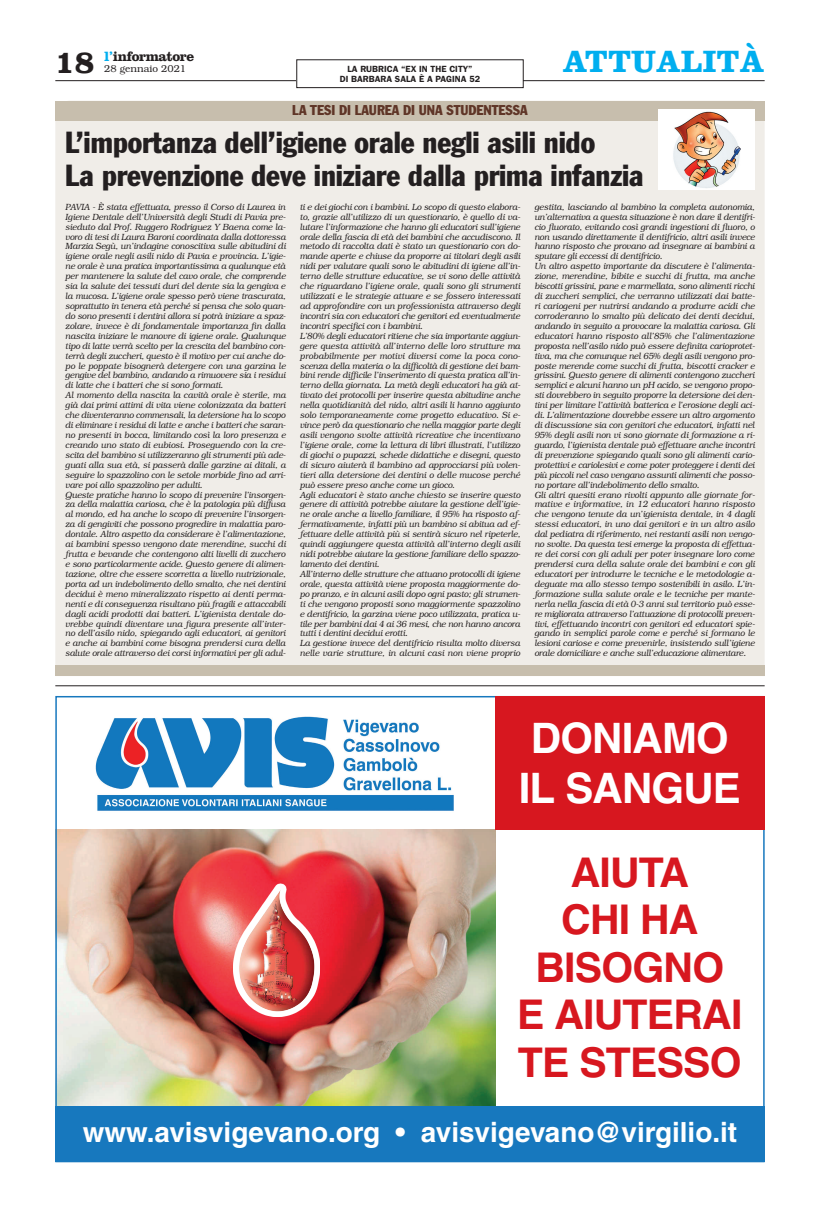
<style>
.page{position:relative;width:820px;height:1219px;background:#fff}
.page>*{position:absolute;margin:0;border:0;box-sizing:border-box;transform-origin:0 0}
.t1{font:700 42px "Helvetica";color:#fff}
.t2{font:700 41px/47.5px "Helvetica";letter-spacing:-.02em;color:#d7171f;text-align:center}
.t3{font:700 33.3px "Clarendon";color:#231f20;scale:.96 1}
.t4{font:700 32px "Clarendon";color:#00aeef}
.t5{font:condensed 30px/33px "Franklin Gothic Std";letter-spacing:-.005em;color:#231f20}
.t6{font:700 27.8px "Helvetica";color:#fff}
.t7{font:condensed 14px "Franklin Gothic Std";color:#5f3527}
.t8{font:700 14px "Clarendon";letter-spacing:-.03em;color:#231f20}
.t9{font:300 10px "Bookman";color:#231f20}
.t10{font:italic 300 9px/9.9px "Bookman";letter-spacing:-.01em;color:#231f20;scale:.95 1}
.t11{font:600 9px/10px "ITC Franklin Gothic Std";color:#231f20;text-align:center}
.s1{color:#00aeef}
</style>
<div class="page">
<hr style="left:55px;top:80px;width:709px;height:1px;background:#231f20">
<div style="left:55px;top:120px;width:709px;height:545px;background:#f0ede8"></div>
<div style="left:55px;top:101px;width:709px;height:19px;background:#c7bead"></div>
<div style="left:55px;top:665px;width:709px;height:11px;background:#c7bead"></div>
<div style="left:658px;top:109px;width:96px;height:81px;background:#fff"></div>
<img style="left:673px;top:111px;width:67px;height:77px">
<hr style="left:55px;top:685px;width:709px;height:1px;background:#231f20">
<div style="left:296px;top:60px;width:227px;height:28px;background:#fff"></div>
<div style="left:296px;top:60px;width:227px;height:28px;border:1px solid #231f20"></div>
<img style="left:58px;top:830px;width:437px;height:276px">
<div style="left:55px;top:1106px;width:709px;height:56px;background:#1778be"></div>
<img style="left:95px;top:716px;width:359px;height:95px">
<img style="left:223px;top:876px;width:107px;height:151px">
<div style="left:495px;top:696px;width:269px;height:134px;background:#d7171f"></div>
<h3 class="t3" style="left:55px;top:41px;width:42px">18</h3>
<h3 class="t8" style="left:104px;top:47px;width:91px"><span class="s1">l’</span>informatore</h3>
<p class="t9" style="left:104px;top:62px;width:83px">28 gennaio 2021</p>
<p class="t11" style="left:340px;top:64px;width:142px">LA RUBRICA “EX IN THE CITY”<br>DI BARBARA SALA È A PAGINA 52</p>
<h3 class="t4" style="left:562px;top:42px;width:203px">ATTUALITà</h3>
<h3 class="t7" style="left:292px;top:102px;width:237px">la tesi di laurea di una studentessa</h3>
<h3 class="t5" style="left:65px;top:126px;width:579px">L’importanza dell’igiene orale negli asili nido<br>La prevenzione deve iniziare dalla prima infanzia</h3>
<p class="t10" style="left:65px;top:202px;width:234px">pavia - È stata effettuata, presso il Corso di Laurea in Igiene Dentale dell’Università degli Studi di Pavia pre&shy;sieduto dal Prof. Ruggero Rodriguez Y Baena come la&shy;voro di tesi di Laura Baroni coordinata dalla dottoressa Marzia Segù, un’indagine conoscitiva sulle abitudini di igiene orale negli asili nido di Pavia e provincia. L’igie&shy;ne orale è una pratica importantissima a qualunque età per mantenere la salute del cavo orale, che comprende sia la salute dei tessuti duri del dente sia la gengiva e la mucosa. L’igiene orale spesso però viene trascurata, soprattutto in tenera età perché si pensa che solo quan&shy;do sono presenti i dentini allora si potrà iniziare a spaz&shy;zolare, invece è di fondamentale importanza fin dalla nascita iniziare le manovre di igiene orale. Qualunque tipo di latte verrà scelto per la crescita del bambino con&shy;terrà degli zuccheri, questo è il motivo per cui anche do&shy;po le poppate bisognerà detergere con una garzina le gengive del bambino, andando a rimuovere sia i residui di latte che i batteri che si sono formati.<br>Al momento della nascita la cavità orale è sterile, ma già dai primi attimi di vita viene colonizzata da batteri che diventeranno commensali, la detersione ha lo scopo di eliminare i residui di latte e anche i batteri che saran&shy;no presenti in bocca, limitando così la loro presenza e creando uno stato di eubiosi. Proseguendo con la cre&shy;scita del bambino si utilizzeranno gli strumenti più ade&shy;guati alla sua età, si passerà dalle garzine ai ditali, a seguire lo spazzolino con le setole morbide fino ad arri&shy;vare poi allo spazzolino per adulti.<br>Queste pratiche hanno lo scopo di prevenire l’insorgen&shy;za della malattia cariosa, che è la patologia più diffusa al mondo, ed ha anche lo scopo di prevenire l’insorgen&shy;za di gengiviti che possono progredire in malattia paro&shy;dontale. Altro aspetto da considerare è l’alimentazione, ai bambini spesso vengono date merendine, succhi di frutta e bevande che contengono alti livelli di zucchero e sono particolarmente acide. Questo genere di alimen&shy;tazione, oltre che essere scorretta a livello nutrizionale, porta ad un indebolimento dello smalto, che nei dentini decidui è meno mineralizzato rispetto ai denti perma&shy;nenti e di conseguenza risultano più fragili e attaccabili dagli acidi prodotti dai batteri. L’igienista dentale do&shy;vrebbe quindi diventare una figura presente all’inter&shy;no dell’asilo nido, spiegando agli educatori, ai genitori e anche ai bambini come bisogna prendersi cura della salute orale attraverso dei corsi informativi per gli adul-</p>
<p class="t10" style="left:300px;top:202px;width:234px">ti e dei giochi con i bambini. Lo scopo di questo elabora&shy;to, grazie all’utilizzo di un questionario, è quello di va&shy;lutare l’informazione che hanno gli educatori sull’igiene orale della fascia di età dei bambini che accudiscono. Il metodo di raccolta dati è stato un questionario con do&shy;mande aperte e chiuse da proporre ai titolari degli asili nidi per valutare quali sono le abitudini di igiene all’in&shy;terno delle strutture educative, se vi sono delle attività che riguardano l’igiene orale, quali sono gli strumenti utilizzati e le strategie attuare e se fossero interessati ad approfondire con un professionista attraverso degli incontri sia con educatori che genitori ed eventualmente incontri specifici con i bambini.<br>L’80% degli educatori ritiene che sia importante aggiun&shy;gere questa attività all’interno delle loro strutture ma probabilmente per motivi diversi come la poca cono&shy;scenza della materia o la difficoltà di gestione dei bam&shy;bini rende difficile l’inserimento di questa pratica all’in&shy;terno della giornata. La metà degli educatori ha già at&shy;tivato dei protocolli per inserire questa abitudine anche nella quotidianità del nido, altri asili li hanno aggiunto solo temporaneamente come progetto educativo. Si e&shy;vince però da questionario che nella maggior parte degli asili vengono svolte attività ricreative che incentivano l’igiene orale, come la lettura di libri illustrati, l’utilizzo di giochi o pupazzi, schede didattiche e disegni, questo di sicuro aiuterà il bambino ad approcciarsi più volen&shy;tieri alla detersione dei dentini o delle mucose perché può essere preso anche come un gioco.<br>Agli educatori è stato anche chiesto se inserire questo genere di attività potrebbe aiutare la gestione dell’igie&shy;ne orale anche a livello familiare, il 95% ha risposto af&shy;fermativamente, infatti più un bambino si abitua ad ef&shy;fettuare delle attività più si sentirà sicuro nel ripeterle, quindi aggiungere questa attività all’interno degli asili nidi potrebbe aiutare la gestione familiare dello spazzo&shy;lamento dei dentini.<br>All’interno delle strutture che attuano protocolli di igiene orale, questa attività viene proposta maggiormente do&shy;po pranzo, e in alcuni asili dopo ogni pasto; gli strumen&shy;ti che vengono proposti sono maggiormente spazzolino e dentifricio, la garzina viene poco utilizzata, pratica u&shy;tile per bambini dai 4 ai 36 mesi, che non hanno ancora tutti i dentini decidui erotti.<br>La gestione invece del dentifricio risulta molto diversa nelle varie strutture, in alcuni casi non viene proprio</p>
<p class="t10" style="left:534px;top:202px;width:234px">gestita, lasciando al bambino la completa autonomia, un’alternativa a questa situazione è non dare il dentifri&shy;cio fluorato, evitando così grandi ingestioni di fluoro, o non usando direttamente il dentifricio, altri asili invece hanno risposto che provano ad insegnare ai bambini a sputare gli eccessi di dentifricio.<br>Un altro aspetto importante da discutere è l’alimenta&shy;zione, merendine, bibite e succhi di frutta, ma anche biscotti grissini, pane e marmellata, sono alimenti ricchi di zuccheri semplici, che verranno utilizzati dai batte&shy;ri cariogeni per nutrirsi andando a produrre acidi che corroderanno lo smalto più delicato dei denti decidui, andando in seguito a provocare la malattia cariosa. Gli educatori hanno risposto all’85% che l’alimentazione proposta nell’asilo nido può essere definita carioprotet&shy;tiva, ma che comunque nel 65% degli asili vengono pro&shy;poste merende come succhi di frutta, biscotti cracker e grissini. Questo genere di alimenti contengono zuccheri semplici e alcuni hanno un pH acido, se vengono propo&shy;sti dovrebbero in seguito proporre la detersione dei den&shy;tini per limitare l’attività batterica e l’erosione degli aci&shy;di. L’alimentazione dovrebbe essere un altro argomento di discussione sia con genitori che educatori, infatti nel 95% degli asili non vi sono giornate di formazione a ri&shy;guardo, l’igienista dentale può effettuare anche incontri di prevenzione spiegando quali sono gli alimenti cario&shy;protettivi e cariolesivi e come poter proteggere i denti dei più piccoli nel caso vengano assunti alimenti che posso&shy;no portare all’indebolimento dello smalto.<br>Gli altri quesiti erano rivolti appunto alle giornate for&shy;mative e informative, in 12 educatori hanno risposto che vengono tenute da un’igienista dentale, in 4 dagli stessi educatori, in uno dai genitori e in un altro asilo dal pediatra di riferimento, nei restanti asili non vengo&shy;no svolte. Da questa tesi emerge la proposta di effettua&shy;re dei corsi con gli aduli per poter insegnare loro come prendersi cura della salute orale dei bambini e con gli educatori per introdurre le tecniche e le metodologie a&shy;deguate ma allo stesso tempo sostenibili in asilo. L’in&shy;formazione sulla salute orale e le tecniche per mante&shy;nerla nella fascia di età 0-3 anni sul territorio può esse&shy;re migliorata attraverso l’attuazione di protocolli preven&shy;tivi, effettuando incontri con genitori ed educatori spie&shy;gando in semplici parole come e perché si formano le lesioni cariose e come prevenirle, insistendo sull’igiene orale domiciliare e anche sull’educazione alimentare.</p>
<h1 class="t1" style="left:530px;top:713px;width:56px">Donia</h1>
<h1 class="t1" style="left:661px;top:713px;width:65px">mo</h1>
<h1 class="t1" style="left:518px;top:763px;width:77px">il sangue</h1>
<h2 class="t2" style="left:517px;top:848px;width:226px">AIUTA<br>CHI HA<br>BISOGNO<br>E AIUTERAI<br>TE STESSO</h2>
<h3 class="t6" style="left:83px;top:1116px;width:655px">www.avisvigevano.org • avisvigevano@virgilio.it</h3>
</div>
